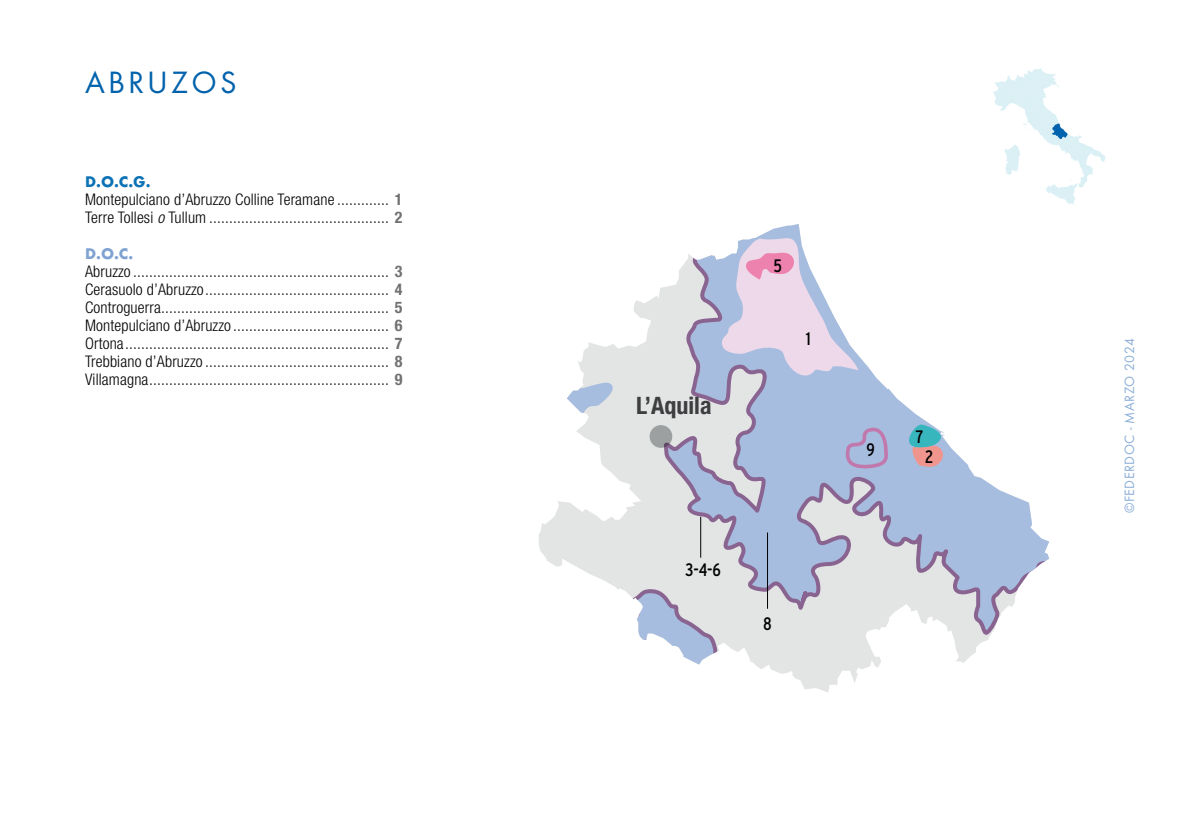
<style>
.page{position:relative;width:1191px;height:840px;background:#fff}
.page>*{position:absolute;margin:0;border:0;box-sizing:border-box;transform-origin:0 0}
.t1{font:32px "Futura T";letter-spacing:.1em;color:#0062ac}
.t2{font:700 condensed 24px "Helvetica Neue";color:#3e3d40}
.t3{font:condensed 18px "Interstate";color:#000}
.t4{font:300 condensed 16px/18px "Helvetica Neue";letter-spacing:.01em;color:#000}
.t5{font:700 16px "Futura T";color:#0b72b5}
.t6{font:700 16px "Futura T";color:#7ea2d1}
.t7{font:14px "Futura T";letter-spacing:.03em;color:#8baed7}
.s1{font-weight:700;color:#707172}
.s2{font-style:italic}
</style>
<div class="page">
<svg style="left:539px;top:296px;width:452px;height:396px"></svg>
<svg style="left:657px;top:224px;width:392px;height:410px"></svg>
<svg style="left:626px;top:586px;width:92px;height:89px"></svg>
<svg style="left:565px;top:380px;width:50px;height:39px"></svg>
<svg style="left:721px;top:236px;width:137px;height:146px"></svg>
<svg style="left:900px;top:423px;width:45px;height:45px;background:#9fb4c2"></svg>
<svg style="left:842px;top:423px;width:52px;height:45px;background:#abafd5"></svg>
<hr style="left:767px;top:532px;width:1px;height:76px;background:#000">
<hr style="left:700px;top:516px;width:1px;height:41px;background:#000">
<svg style="left:649px;top:425px;width:23px;height:22px"></svg>
<svg style="left:993px;top:68px;width:112px;height:136px"></svg>
<h1 class="t1" style="left:85px;top:63px;width:153px">ABRUZOS</h1>
<p class="t5" style="left:85px;top:172px;width:67px">D.O.C.G.</p>
<p class="t4" style="left:85px;top:190px;width:319px">Montepulciano d’Abruzzo Colline Teramane ............. <span class="s1">1<br></span>Terre Tollesi <span class="s2">o</span> Tullum ............................................. <span class="s1">2</span></p>
<p class="t6" style="left:85px;top:244px;width:50px">D.O.C.</p>
<p class="t4" style="left:85px;top:262px;width:319px;text-align:justify">Abruzzo ................................................................ <span class="s1">3<br></span>Cerasuolo d’Abruzzo.............................................. <span class="s1">4<br></span>Controguerra......................................................... <span class="s1">5<br></span>Montepulciano d’Abruzzo ....................................... <span class="s1">6<br></span>Ortona.................................................................. <span class="s1">7<br></span>Trebbiano d’Abruzzo .............................................. <span class="s1">8<br></span>Villamagna............................................................ <span class="s1">9</span></p>
<h2 class="t2" style="left:636px;top:390px;width:77px">L’Aquila</h2>
<p class="t3" style="left:773px;top:255px;width:10px">5</p>
<p class="t3" style="left:806px;top:328px;width:6px">1</p>
<p class="t3" style="left:685px;top:559px;width:37px">3-4-6</p>
<p class="t3" style="left:763px;top:613px;width:10px">8</p>
<p class="t3" style="left:866px;top:439px;width:10px">9</p>
<p class="t3" style="left:915px;top:426px;width:9px">7</p>
<p class="t3" style="left:925px;top:446px;width:10px">2</p>
<p class="t7" style="left:1121px;top:513px;width:176px;rotate:-90deg">©FEDERDOC - MARZO 2024</p>
</div>
